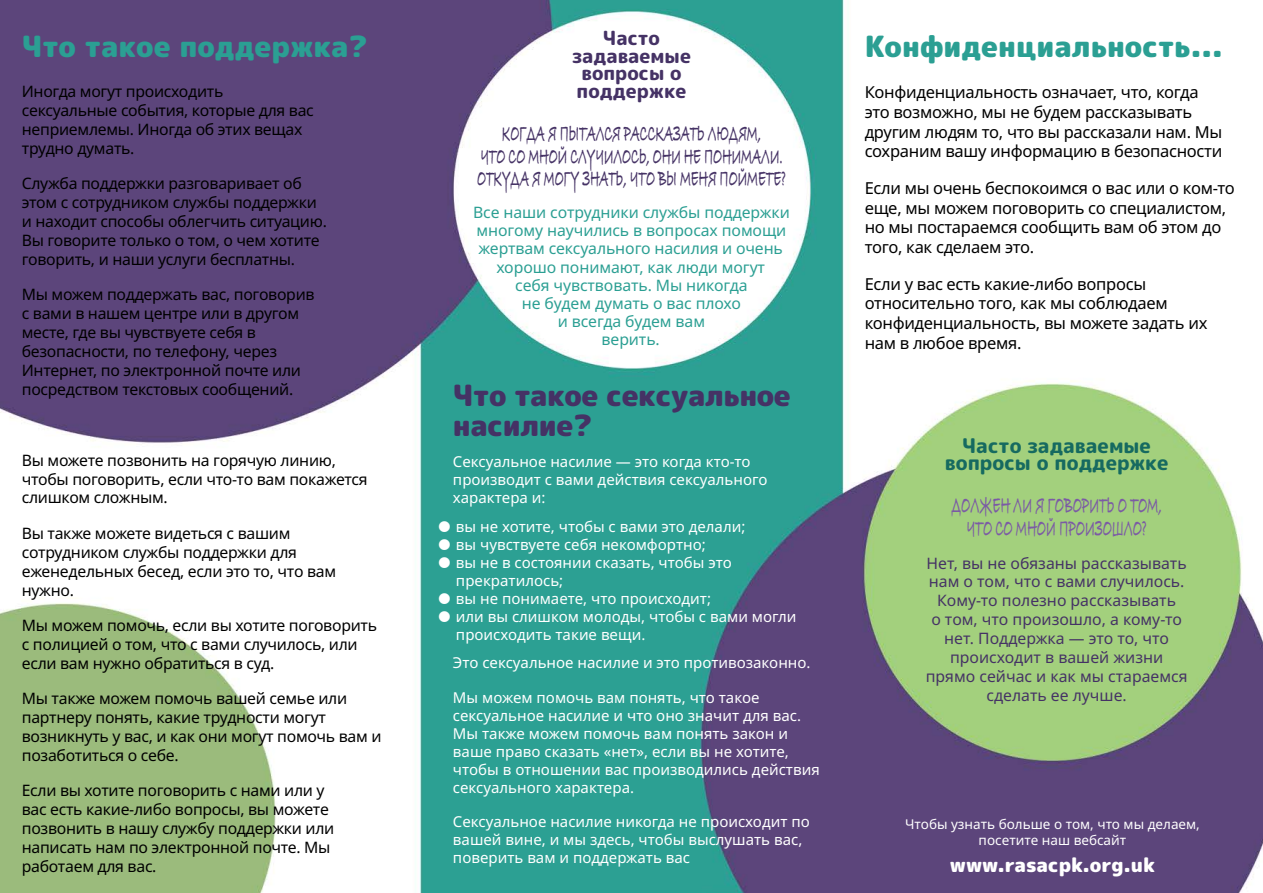
<style>
.page{position:relative;width:1263px;height:893px;background:#fff}
.page>*{position:absolute;margin:0;border:0;box-sizing:border-box;transform-origin:0 0}
.t1{font:900 29.25px "Rounded Mplus 1 c";color:#2b9f93}
.t2{font:900 29.25px/29.8px "Rounded Mplus 1 c";letter-spacing:-.015em;color:#453265}
.t3{font:700 25.5px/22.5px "Bradley Hand ITCTT";color:#7b5aa5;text-align:center;scale:.5 1}
.t4{font:700 24.75px/22.5px "Bradley Hand ITCTT";color:#453265;text-align:center;scale:.5 1}
.t5{font:800 20.25px/17.7px "Rounded Mplus 1 c";color:#166a60;text-align:center}
.t6{font:800 19.5px/17.7px "Rounded Mplus 1 c";color:#453265;text-align:center}
.t7{font:900 19.5px "Rounded Mplus 1 c";color:#fff}
.t8{font:16.5px/19.8px "Noto Sans";letter-spacing:-.02em;color:#000}
.t9{font:15.75px/18.9px "Noto Sans";letter-spacing:-.02em;color:#000}
.t10{font:15.75px/18.1px "Noto Sans";letter-spacing:-.005em;color:#2b9f93;text-align:center}
.t11{font:15.75px/18.9px "Noto Sans";color:#453265;text-align:center}
.t12{font:15px/18px "Noto Sans";color:#fff}
.t13{font:13.5px/16.2px "Noto Sans";color:#fff;text-align:center}
</style>
<div class="page">
<img style="left:0;top:0;width:1263px;height:893px">
<svg style="left:439px;top:521px;width:11px;height:11px"></svg>
<svg style="left:439px;top:539px;width:11px;height:11px"></svg>
<svg style="left:439px;top:557px;width:11px;height:11px"></svg>
<svg style="left:439px;top:593px;width:11px;height:11px"></svg>
<svg style="left:439px;top:611px;width:11px;height:11px"></svg>
<h1 class="t1" style="left:22px;top:26px;width:347px">Что такое поддержка?</h1>
<p class="t9" style="left:22px;top:82px;width:294px">Иногда могут происходить сексуальные события, которые для вас неприемлемы. Иногда об этих вещах трудно думать.</p>
<p class="t9" style="left:22px;top:174px;width:307px">Служба поддержки разговаривает об этом с сотрудником службы поддержки и находит способы облегчить ситуацию.<br>Вы говорите только о том, о чем хотите говорить, и наши услуги бесплатны.</p>
<p class="t9" style="left:22px;top:285px;width:294px">Мы можем поддержать вас, поговорив с вами в нашем центре или в другом месте, где вы чувствуете себя в безопасности, по телефону, через Интернет, по электронной почте или посредством текстовых сообщений.</p>
<p class="t9" style="left:22px;top:451px;width:347px">Вы можете позвонить на горячую линию, чтобы поговорить, если что-то вам покажется слишком сложным.</p>
<p class="t9" style="left:22px;top:524px;width:316px">Вы также можете видеться с вашим сотрудником службы поддержки для еженедельных бесед, если это то, что вам нужно.</p>
<p class="t9" style="left:22px;top:616px;width:357px">Мы можем помочь, если вы хотите поговорить с полицией о том, что с вами случилось, или если вам нужно обратиться в суд.</p>
<p class="t9" style="left:22px;top:689px;width:361px">Мы также можем помочь вашей семье или партнеру понять, какие трудности могут возникнуть у вас, и как они могут помочь вам и позаботиться о себе.</p>
<p class="t9" style="left:22px;top:781px;width:314px">Если вы хотите поговорить с нами или у вас есть какие-либо вопросы, вы можете позвонить в нашу службу поддержки или написать нам по электронной почте. Мы работаем для вас.</p>
<p class="t6" style="left:572px;top:29px;width:120px">Часто задаваемые вопросы о поддержке</p>
<h3 class="t4" style="left:477px;top:121px;width:619px">КОГДА Я ПЫТАЛСЯ РАССКАЗАТЬ ЛЮДЯМ,<br>ЧТО СО МНОЙ СЛУЧИЛОСЬ, ОНИ НЕ ПОНИМАЛИ.<br>ОТКУДА Я МОГУ ЗНАТЬ, ЧТО ВЫ МЕНЯ ПОЙМЕТЕ?</h3>
<p class="t10" style="left:473px;top:204px;width:318px">Все наши сотрудники службы поддержки многому научились в вопросах помощи жертвам сексуального насилия и очень хорошо понимают, как люди могут<br>себя чувствовать. Мы никогда<br>не будем думать о вас плохо<br>и всегда будем вам<br>верить.</p>
<h1 class="t1" style="left:865px;top:26px;width:360px">Конфиденциальность...</h1>
<p class="t8" style="left:865px;top:83px;width:359px">Конфиденциальность означает, что, когда это возможно, мы не будем рассказывать другим людям то, что вы рассказали нам. Мы сохраним вашу информацию в безопасности</p>
<p class="t8" style="left:865px;top:178px;width:372px">Если мы очень беспокоимся о вас или о ком-то еще, мы можем поговорить со специалистом, но мы постараемся сообщить вам об этом до того, как сделаем это.</p>
<p class="t8" style="left:865px;top:274px;width:344px">Если у вас есть какие-либо вопросы относительно того, как мы соблюдаем конфиденциальность, вы можете задать их нам в любое время.</p>
<h1 class="t2" style="left:453px;top:380px;width:339px">Что такое сексуальное насилие?</h1>
<p class="t12" style="left:453px;top:453px;width:316px">Сексуальное насилие — это когда кто-то производит с вами действия сексуального характера и:</p>
<p class="t12" style="left:456px;top:518px;width:342px">вы не хотите, чтобы с вами это делали;<br>вы чувствуете себя некомфортно;<br>вы не в состоянии сказать, чтобы это прекратилось;<br>вы не понимаете, что происходит;<br>или вы слишком молоды, чтобы с вами могли происходить такие вещи.</p>
<p class="t12" style="left:453px;top:654px;width:359px">Это сексуальное насилие и это противозаконно.</p>
<p class="t12" style="left:453px;top:689px;width:368px">Мы можем помочь вам понять, что такое сексуальное насилие и что оно значит для вас.<br>Мы также можем помочь вам понять закон и ваше право сказать «нет», если вы не хотите, чтобы в отношении вас производились действия сексуального характера.</p>
<p class="t12" style="left:453px;top:813px;width:358px">Сексуальное насилие никогда не происходит по вашей вине, и мы здесь, чтобы выслушать вас, поверить вам и поддержать вас</p>
<p class="t13" style="left:905px;top:817px;width:296px">Чтобы узнать больше о том, что мы делаем, посетите наш вебсайт</p>
<p class="t5" style="left:945px;top:436px;width:225px">Часто задаваемые вопросы о поддержке</p>
<h2 class="t3" style="left:951px;top:493px;width:422px">ДОЛЖЕН ЛИ Я ГОВОРИТЬ О ТОМ,<br>ЧТО СО МНОЙ ПРОИЗОШЛО?</h2>
<p class="t11" style="left:926px;top:554px;width:263px">Нет, вы не обязаны рассказывать нам о том, что с вами случилось.<br>Кому-то полезно рассказывать<br>о том, что произошло, а кому‑то нет. Поддержка — это то, что происходит в вашей жизни прямо сейчас и как мы стараемся сделать ее лучше.</p>
<p class="t7" style="left:950px;top:851px;width:207px">www.rasacpk.org.uk</p>
</div>
